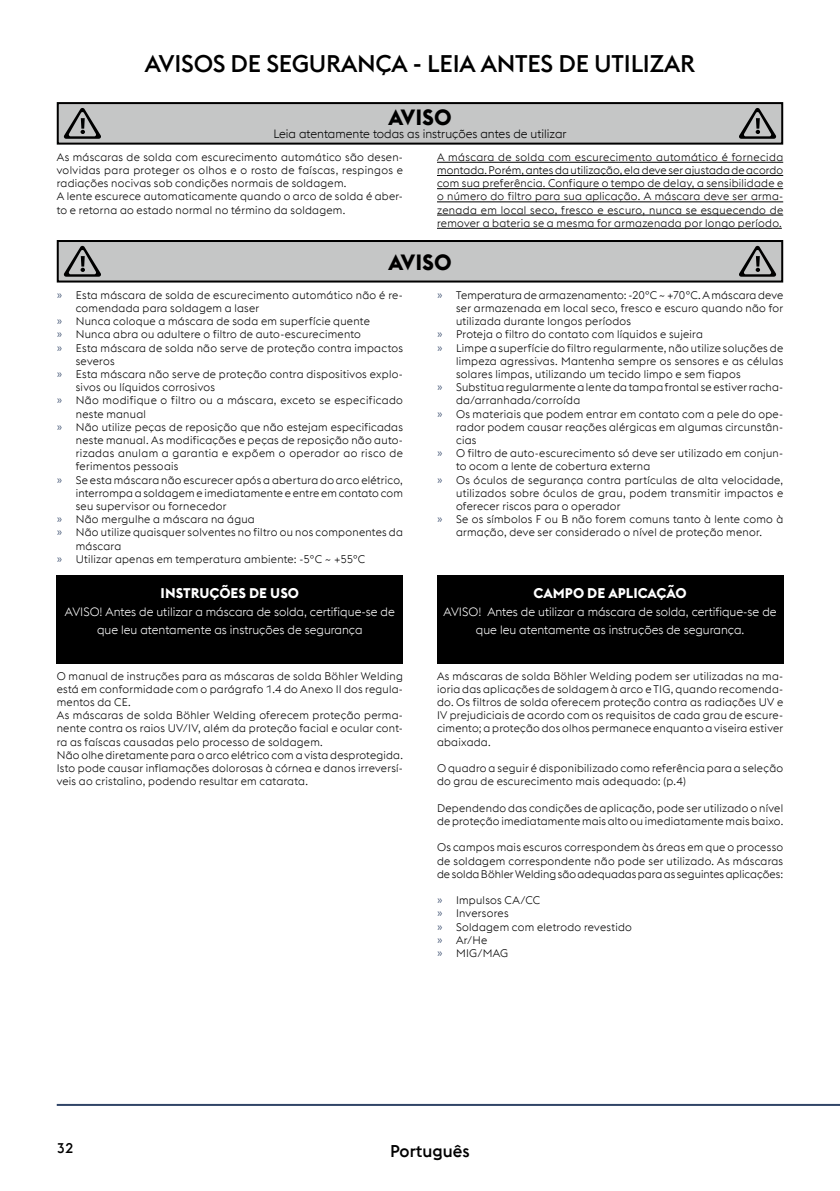
<style>
.page{position:relative;width:840px;height:1191px;background:#fff}
.page>*{position:absolute;margin:0;border:0;box-sizing:border-box;transform-origin:0 0}
.t1{font:500 24px "voestalpine";letter-spacing:-.01em;color:#000}
.t2{font:700 22px "voestalpine";letter-spacing:-.005em;color:#000}
.t3{font:500 17px "voestalpine";color:#000}
.t4{font:700 14px "voestalpine";color:#fff}
.t5{font:500 14px "voestalpine";color:#000}
.t6{font:300 12px/18px "voestalpine";color:#fff;text-align:center}
.t7{font:300 12px "voestalpine";color:#000}
.t8{font:300 11px/13.2px "voestalpine";letter-spacing:.02em;color:#000}
.s1{color:#304467}
</style>
<div class="page">
<hr style="left:57px;top:1104px;width:782px;height:2px;background:#304467">
<div style="left:58px;top:103px;width:723px;height:41px;background:#c5c6c6"></div>
<div style="left:57px;top:102px;width:725px;height:43px;border:2px solid #000"></div>
<div style="left:58px;top:241px;width:723px;height:40px;background:#c5c6c6"></div>
<div style="left:57px;top:240px;width:725px;height:42px;border:2px solid #000"></div>
<svg style="left:63px;top:108px;width:38px;height:31px"></svg>
<svg style="left:81px;top:118px;width:4px;height:11px"></svg>
<svg style="left:63px;top:245px;width:38px;height:32px"></svg>
<svg style="left:81px;top:256px;width:4px;height:10px"></svg>
<svg style="left:739px;top:108px;width:37px;height:31px"></svg>
<svg style="left:755px;top:118px;width:4px;height:11px"></svg>
<svg style="left:739px;top:245px;width:37px;height:32px"></svg>
<svg style="left:755px;top:256px;width:4px;height:10px"></svg>
<div style="left:57px;top:575px;width:346px;height:88px;background:#000"></div>
<div style="left:437px;top:575px;width:345px;height:88px;background:#000"></div>
<hr style="left:437px;top:162px;width:345px;height:1px;background:#000">
<hr style="left:437px;top:175px;width:345px;height:1px;background:#000">
<hr style="left:437px;top:188px;width:345px;height:1px;background:#000">
<hr style="left:437px;top:201px;width:345px;height:1px;background:#000">
<hr style="left:437px;top:215px;width:345px;height:1px;background:#000">
<hr style="left:437px;top:228px;width:344px;height:1px;background:#000">
<h1 class="t1" style="left:145px;top:49px;width:551px">AVISOS DE SEGURANÇA - LEIA ANTES DE UTILIZAR</h1>
<h2 class="t2" style="left:388px;top:103px;width:65px">AVISO</h2>
<p class="t7" style="left:273px;top:127px;width:294px">Leia atentamente todas as instruções antes de utilizar</p>
<p class="t8" style="left:57px;top:150px;width:347px">As máscaras de solda com escurecimento automático são desen&shy;volvidas para proteger os olhos e o rosto de faíscas, respingos e radiações nocivas sob condições normais de soldagem.<br>A lente escurece automaticamente quando o arco de solda é aber&shy;to e retorna ao estado normal no término da soldagem.</p>
<p class="t8" style="left:437px;top:150px;width:347px;text-align:justify">A máscara de solda com escurecimento automático é fornecida montada. Porém, antes da utilização, ela deve ser ajustada de acordo com sua preferência. Configure o tempo de delay, a sensibilidade e o número do filtro para sua aplicação. A máscara deve ser arma&shy;zenada em local seco, fresco e escuro, nunca se esquecendo de remover a bateria se a mesma for armazenada por longo período.</p>
<h2 class="t2" style="left:388px;top:248px;width:65px">AVISO</h2>
<p class="t8" style="left:57px;top:288px;width:347px"><span class="s1">ʷ</span> Esta máscara de solda de escurecimento automático não é re-</p>
<p class="t8" style="left:76px;top:301px;width:185px">comendada para soldagem a laser</p>
<p class="t8" style="left:57px;top:315px;width:314px"><span class="s1">ʷ</span> Nunca coloque a máscara de soda em superfície quente</p>
<p class="t8" style="left:57px;top:328px;width:305px"><span class="s1">ʷ</span> Nunca abra ou adultere o filtro de auto-escurecimento</p>
<p class="t8" style="left:57px;top:341px;width:347px"><span class="s1">ʷ</span> Esta máscara de solda não serve de proteção contra impactos</p>
<p class="t8" style="left:76px;top:354px;width:40px">severos</p>
<p class="t8" style="left:57px;top:367px;width:347px"><span class="s1">ʷ</span> Esta máscara não serve de proteção contra dispositivos explo-</p>
<p class="t8" style="left:76px;top:381px;width:141px">sivos ou líquidos corrosivos</p>
<p class="t8" style="left:57px;top:394px;width:347px"><span class="s1">ʷ</span> Não modifique o filtro ou a máscara, exceto se especificado</p>
<p class="t8" style="left:76px;top:407px;width:72px">neste manual</p>
<p class="t8" style="left:57px;top:420px;width:347px"><span class="s1">ʷ</span> Não utilize peças de reposição que não estejam especificadas</p>
<p class="t8" style="left:76px;top:433px;width:328px">neste manual. As modificações e peças de reposição não auto-</p>
<p class="t8" style="left:76px;top:447px;width:328px">rizadas anulam a garantia e expõem o operador ao risco de</p>
<p class="t8" style="left:76px;top:460px;width:104px">ferimentos pessoais</p>
<p class="t8" style="left:57px;top:473px;width:347px"><span class="s1">ʷ</span> Se esta máscara não escurecer após a abertura do arco elétrico,</p>
<p class="t8" style="left:76px;top:486px;width:328px">interrompa a soldagem e imediatamente e entre em contato com</p>
<p class="t8" style="left:76px;top:499px;width:152px">seu supervisor ou fornecedor</p>
<p class="t8" style="left:57px;top:513px;width:199px"><span class="s1">ʷ</span> Não mergulhe a máscara na água</p>
<p class="t8" style="left:57px;top:526px;width:347px"><span class="s1">ʷ</span> Não utilize quaisquer solventes no filtro ou nos componentes da</p>
<p class="t8" style="left:76px;top:539px;width:47px">máscara</p>
<p class="t8" style="left:57px;top:552px;width:310px"><span class="s1">ʷ</span> Utilizar apenas em temperatura ambiente: -5ºC ~ +55ºC</p>
<p class="t8" style="left:437px;top:288px;width:347px"><span class="s1">ʷ</span> Temperatura de armazenamento: -20ºC ~ +70ºC. A máscara deve</p>
<p class="t8" style="left:456px;top:301px;width:328px">ser armazenada em local seco, fresco e escuro quando não for</p>
<p class="t8" style="left:456px;top:315px;width:176px">utilizada durante longos períodos</p>
<p class="t8" style="left:437px;top:328px;width:267px"><span class="s1">ʷ</span> Proteja o filtro do contato com líquidos e sujeira</p>
<p class="t8" style="left:437px;top:341px;width:347px"><span class="s1">ʷ</span> Limpe a superfície do filtro regularmente, não utilize soluções de</p>
<p class="t8" style="left:456px;top:354px;width:328px">limpeza agressivas. Mantenha sempre os sensores e as células</p>
<p class="t8" style="left:456px;top:367px;width:286px">solares limpas, utilizando um tecido limpo e sem fiapos</p>
<p class="t8" style="left:437px;top:381px;width:347px"><span class="s1">ʷ</span> Substitua regularmente a lente da tampa frontal se estiver racha-</p>
<p class="t8" style="left:456px;top:394px;width:126px">da/arranhada/corroída</p>
<p class="t8" style="left:437px;top:407px;width:347px"><span class="s1">ʷ</span> Os materiais que podem entrar em contato com a pele do ope-</p>
<p class="t8" style="left:456px;top:420px;width:328px">rador podem causar reações alérgicas em algumas circunstân-</p>
<p class="t8" style="left:456px;top:433px;width:22px">cias</p>
<p class="t8" style="left:437px;top:447px;width:347px"><span class="s1">ʷ</span> O filtro de auto-escurecimento só deve ser utilizado em conjun-</p>
<p class="t8" style="left:456px;top:460px;width:196px">to ocom a lente de cobertura externa</p>
<p class="t8" style="left:437px;top:473px;width:347px"><span class="s1">ʷ</span> Os óculos de segurança contra partículas de alta velocidade,</p>
<p class="t8" style="left:456px;top:486px;width:328px">utilizados sobre óculos de grau, podem transmitir impactos e</p>
<p class="t8" style="left:456px;top:499px;width:166px">oferecer riscos para o operador</p>
<p class="t8" style="left:437px;top:513px;width:347px"><span class="s1">ʷ</span> Se os símbolos F ou B não forem comuns tanto à lente como à</p>
<p class="t8" style="left:456px;top:526px;width:307px">armação, deve ser considerado o nível de proteção menor.</p>
<p class="t4" style="left:160px;top:584px;width:140px">INSTRUÇÕES DE USO</p>
<p class="t6" style="left:65px;top:603px;width:331px">AVISO! Antes de utilizar a máscara de solda, certifique-se de que leu atentamente as instruções de segurança</p>
<p class="t4" style="left:533px;top:584px;width:154px">CAMPO DE APLICAÇÃO</p>
<p class="t6" style="left:443px;top:603px;width:334px">AVISO! Antes de utilizar a máscara de solda, certifique-se de que leu atentamente as instruções de segurança.</p>
<p class="t8" style="left:57px;top:669px;width:347px">O manual de instruções para as máscaras de solda Böhler Welding está em conformidade com o parágrafo 1.4 do Anexo II dos regula&shy;mentos da CE.<br>As máscaras de solda Böhler Welding oferecem proteção perma&shy;nente contra os raios UV/IV, além da proteção facial e ocular cont&shy;ra as faíscas causadas pelo processo de soldagem.<br>Não olhe diretamente para o arco elétrico com a vista desprotegida.<br>Isto pode causar inflamações dolorosas à córnea e danos irreversí&shy;veis ao cristalino, podendo resultar em catarata.</p>
<p class="t8" style="left:437px;top:669px;width:347px;text-align:justify">As máscaras de solda Böhler Welding podem ser utilizadas na ma&shy;ioria das aplicações de soldagem à arco e TIG, quando recomenda&shy;do. Os filtros de solda oferecem proteção contra as radiações UV e IV prejudiciais de acordo com os requisitos de cada grau de escure&shy;cimento; a proteção dos olhos permanece enquanto a viseira estiver abaixada.</p>
<p class="t8" style="left:437px;top:761px;width:347px">O quadro a seguir é disponibilizado como referência para a seleção do grau de escurecimento mais adequado: (p.4)</p>
<p class="t8" style="left:437px;top:801px;width:347px">Dependendo das condições de aplicação, pode ser utilizado o nível de proteção imediatamente mais alto ou imediatamente mais baixo.</p>
<p class="t8" style="left:437px;top:841px;width:347px;text-align:justify">Os campos mais escuros correspondem às áreas em que o processo de soldagem correspondente não pode ser utilizado. As máscaras de solda Böhler Welding são adequadas para as seguintes aplicações:</p>
<p class="t8" style="left:437px;top:893px;width:196px"><span class="s1">ʷ</span> Impulsos CA/CC<br><span class="s1">ʷ</span> Inversores<br><span class="s1">ʷ</span> Soldagem com eletrodo revestido <span class="s1">ʷ</span> Ar/He<br><span class="s1">ʷ</span> MIG/MAG</p>
<p class="t5" style="left:57px;top:1140px;width:18px">32</p>
<h3 class="t3" style="left:390px;top:1140px;width:81px">Português</h3>
</div>
